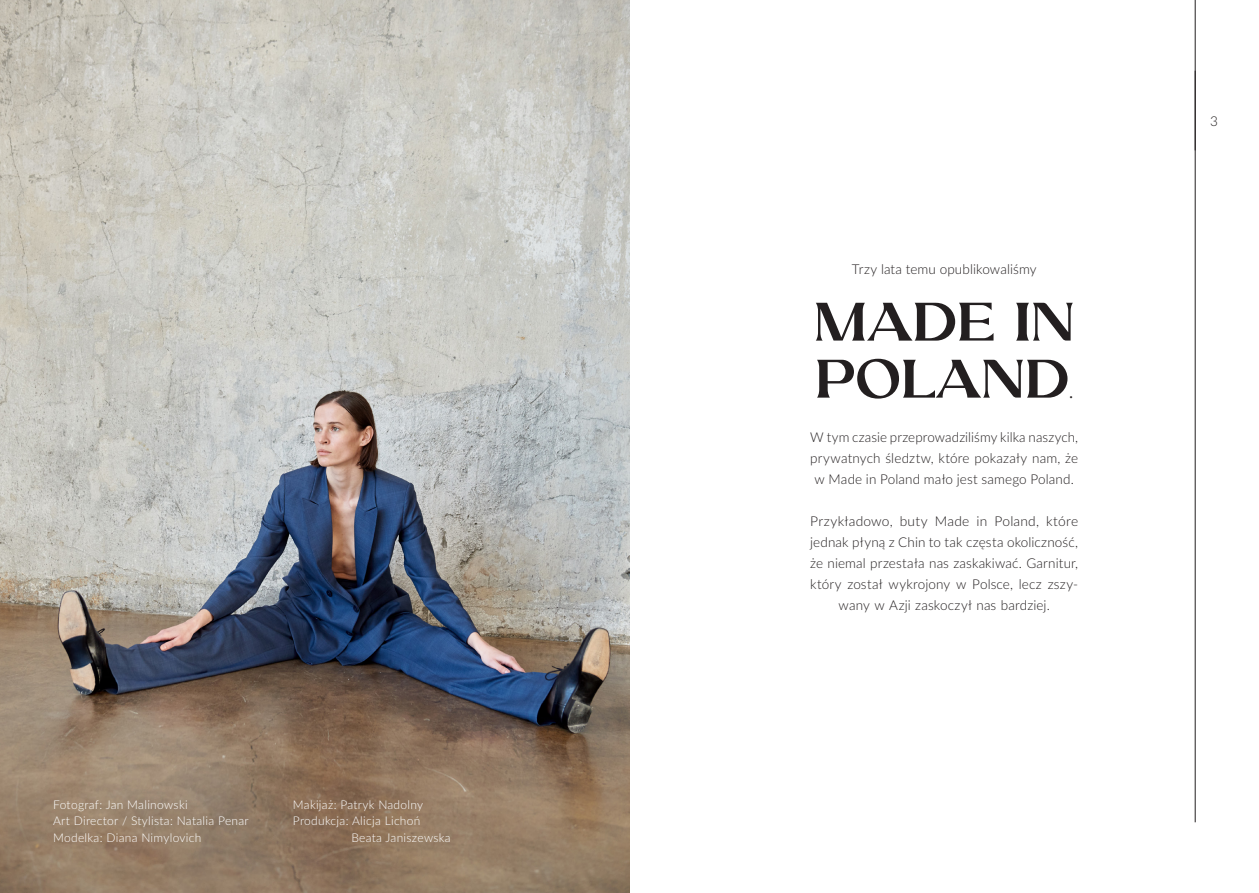
<style>
.page{position:relative;width:1259px;height:893px;background:#fff}
.page>*{position:absolute;margin:0;border:0;box-sizing:border-box;transform-origin:0 0}
.t1{font:500 54px/57px "Laviossa";color:#231f20}
.t2{font:18px "Minion Pro";color:#231f20}
._27_akapit_P7{font:300 13.5px/21px "Lato";letter-spacing:.01em;color:#231f20;text-align:center}
._27_akapit_P4_GLOWNY{font:300 13.5px/21px "Lato";letter-spacing:.01em;color:#231f20;text-align:center}
.t3{font:300 12px/16.5px "Lato";letter-spacing:.025em;color:#fff}
</style>
<div class="page">
<hr style="left:1194px;top:0;width:1px;height:150px;background:#231f20">
<img style="left:0;top:0;width:629px;height:893px">
<hr style="left:1194px;top:71px;width:1px;height:751px;background:#231f20">
<p class="t3" style="left:53px;top:796px;width:136px">Fotograf: Jan Malinowski</p>
<p class="t3" style="left:53px;top:812px;width:197px">Art Director / Stylista: Natalia Penar</p>
<p class="t3" style="left:53px;top:829px;width:150px">Modelka: Diana Nimylovich</p>
<p class="t3" style="left:293px;top:796px;width:132px">Makijaż: Patryk Nadolny</p>
<p class="t3" style="left:351px;top:812px;width:101px;text-indent:-58px">Produkcja: Alicja Lichoń<br>Beata Janiszewska</p>
<p class="_27_akapit_P4_GLOWNY" style="left:852px;top:258px;width:186px">Trzy lata temu opublikowaliśmy</p>
<p class="t1" style="left:814px;top:292px;width:262px">MADE IN<br>POLAND</p>
<p class="t2" style="left:1069px;top:380px;width:6px">.</p>
<p class="_27_akapit_P4_GLOWNY" style="left:810px;top:426px;width:269px">W tym czasie przeprowadziliśmy kilka naszych, prywatnych śledztw, które pokazały nam, że w Made in Poland mało jest samego Poland.</p>
<p class="_27_akapit_P7" style="left:810px;top:510px;width:269px">Przykładowo, buty Made in Poland, które jednak płyną z Chin to tak częsta okoliczność, że niemal przestała nas zaskakiwać. Garnitur, który został wykrojony w Polsce, lecz zszy&shy;wany w Azji zaskoczył nas bardziej.</p>
<p class="_27_akapit_P7" style="left:1210px;top:111px;width:9px">3</p>
</div>
